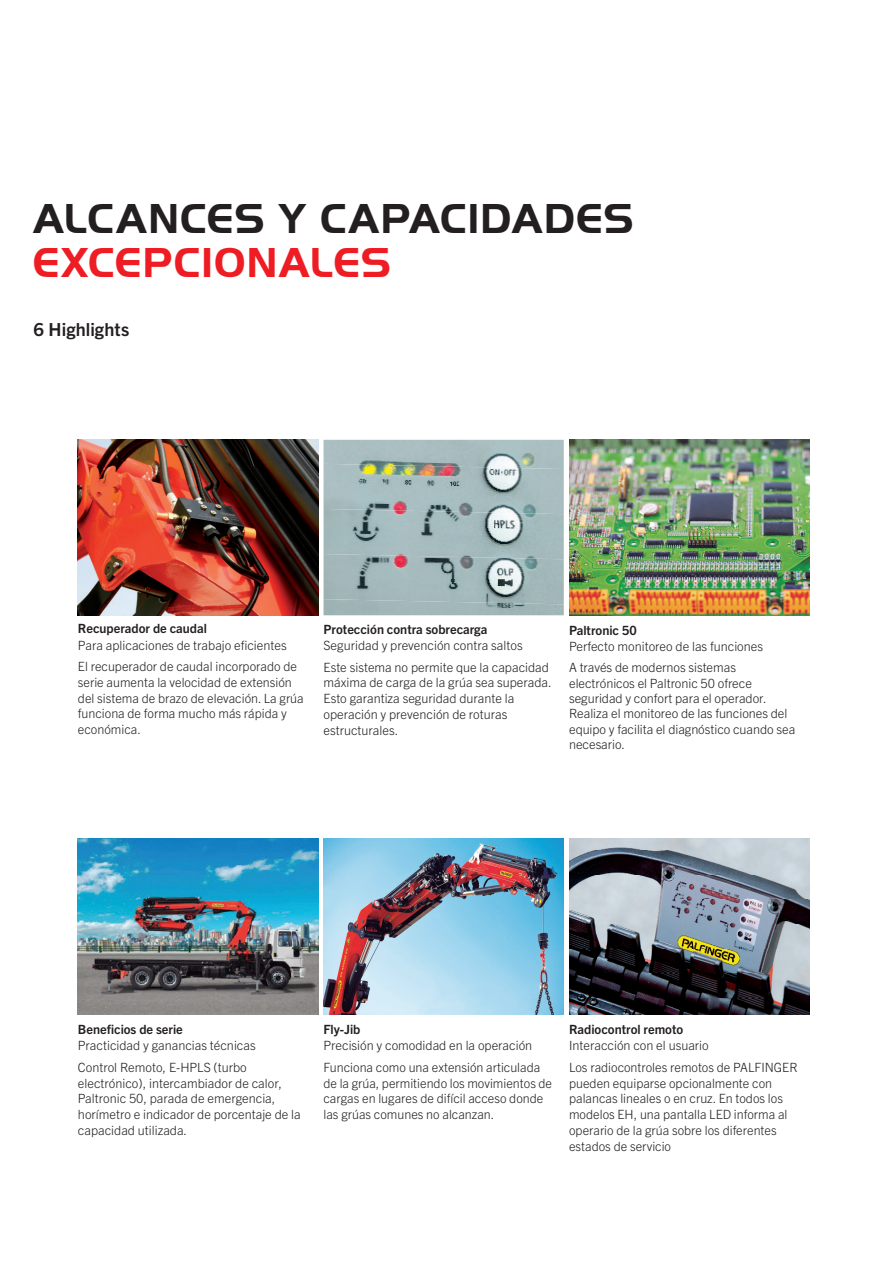
<style>
.page{position:relative;width:893px;height:1263px;background:#fff}
.page>*{position:absolute;margin:0;border:0;box-sizing:border-box;transform-origin:0 0}
.t1{font:700 43.5px "Palfinger Handel Gothic";letter-spacing:.02em;color:#231f20}
.t2{font:700 43.5px "Palfinger Handel Gothic";letter-spacing:.02em;color:#ee1d23}
.t3{font:700 18px "Trade Gothic Next LT Pro";letter-spacing:.01em;color:#231f20}
.t4{font:300 12.75px/15.8px "Trade Gothic Next LT Pro";color:#231f20}
.t5{font:700 12.75px "Trade Gothic Next LT Pro";color:#231f20}
</style>
<div class="page">
<img style="left:78px;top:440px;width:240px;height:175px">
<img style="left:324px;top:440px;width:240px;height:24px">
<img style="left:324px;top:464px;width:240px;height:45px">
<img style="left:324px;top:509px;width:240px;height:45px">
<img style="left:324px;top:554px;width:240px;height:45px">
<img style="left:324px;top:599px;width:240px;height:16px">
<img style="left:569px;top:440px;width:240px;height:175px">
<img style="left:78px;top:839px;width:240px;height:175px">
<img style="left:324px;top:839px;width:240px;height:175px">
<img style="left:569px;top:839px;width:240px;height:175px">
<h1 class="t1" style="left:33px;top:194px;width:603px">ALCANCES Y CAPACIDADES</h1>
<h1 class="t2" style="left:33px;top:238px;width:360px">EXCEPCIONALES</h1>
<h2 class="t3" style="left:33px;top:316px;width:97px">6 Highlights</h2>
<p class="t5" style="left:78px;top:620px;width:131px">Recuperador de caudal</p>
<p class="t4" style="left:78px;top:633px;width:220px;line-height:21.9px">Para aplicaciones de trabajo eficientes<br>El recuperador de caudal incorporado de</p>
<p class="t4" style="left:78px;top:674px;width:227px">serie aumenta la velocidad de extensión del sistema de brazo de elevación. La grúa funciona de forma mucho más rápida y económica.</p>
<p class="t5" style="left:324px;top:620px;width:165px">Protección contra sobrecarga</p>
<p class="t4" style="left:324px;top:633px;width:227px;line-height:22.2px">Seguridad y prevención contra saltos<br>Este sistema no permite que la capacidad</p>
<p class="t4" style="left:324px;top:674px;width:230px">máxima de carga de la grúa sea superada.<br>Esto garantiza seguridad durante la operación y prevención de roturas estructurales.</p>
<p class="t5" style="left:569px;top:621px;width:69px">Paltronic 50</p>
<p class="t4" style="left:569px;top:634px;width:196px;line-height:21.8px">Perfecto monitoreo de las funciones<br>A través de modernos sistemas</p>
<p class="t4" style="left:569px;top:674px;width:228px;line-height:15.3px">electrónicos el Paltronic 50 ofrece seguridad y confort para el operador.<br>Realiza el monitoreo de las funciones del equipo y facilita el diagnóstico cuando sea necesario.</p>
<p class="t5" style="left:78px;top:1020px;width:106px">Beneficios de serie</p>
<p class="t4" style="left:78px;top:1033px;width:179px;line-height:22.2px">Practicidad y ganancias técnicas<br>Control Remoto, E-HPLS (turbo</p>
<p class="t4" style="left:78px;top:1074px;width:224px">electrónico), intercambiador de calor, Paltronic 50, parada de emergencia, horímetro e indicador de porcentaje de la capacidad utilizada.</p>
<p class="t5" style="left:324px;top:1020px;width:38px">Fly-Jib</p>
<p class="t4" style="left:324px;top:1033px;width:218px;line-height:22.2px">Precisión y comodidad en la operación<br>Funciona como una extensión articulada</p>
<p class="t4" style="left:324px;top:1074px;width:230px">de la grúa, permitiendo los movimientos de cargas en lugares de difícil acceso donde las grúas comunes no alcanzan.</p>
<p class="t5" style="left:569px;top:1020px;width:116px">Radiocontrol remoto</p>
<p class="t4" style="left:569px;top:1033px;width:230px;line-height:22.2px">Interacción con el usuario<br>Los radiocontroles remotos de PALFINGER</p>
<p class="t4" style="left:569px;top:1074px;width:220px">pueden equiparse opcionalmente con palancas lineales o en cruz. En todos los modelos EH, una pantalla LED informa al operario de la grúa sobre los diferentes estados de servicio</p>
</div>
